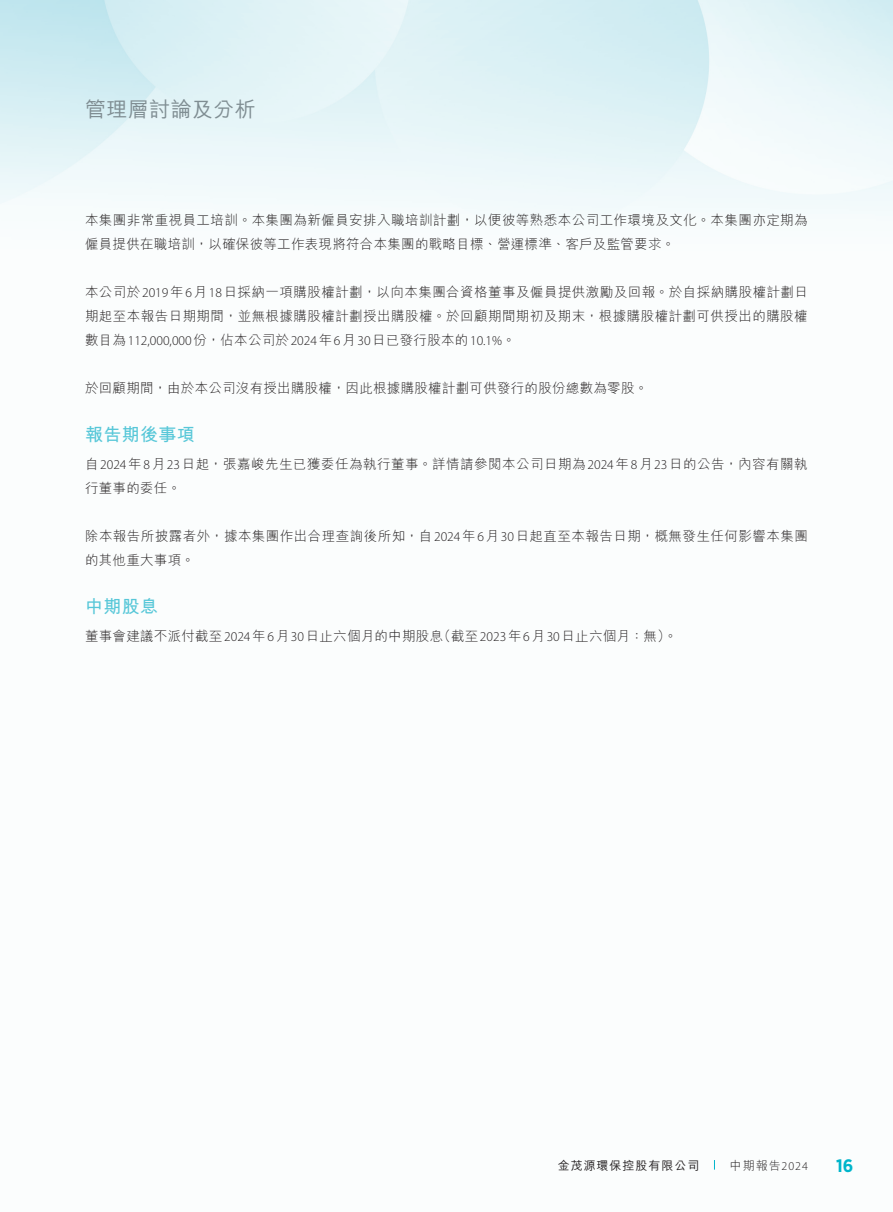
<style>
.page{position:relative;width:893px;height:1212px;background:#fff}
.page>*{position:absolute;margin:0;border:0;box-sizing:border-box;transform-origin:0 0}
.t1{font:500 21px "M Hei HK";letter-spacing:.02em;color:#7f8d92}
._01_H1{font:700 18px "M Hei HK";letter-spacing:.02em;color:#57c7d8}
.t2{font:700 18px "Gotham Narrow";color:#00b5cb}
._00_txt{font:300 13.5px/24px "M Hei HK";letter-spacing:.035em;color:#231f20}
.t3{font:500 12px "M Hei HK";letter-spacing:.08em;color:#231f20}
.t4{font:300 12px "M Hei HK";color:#231f20}
.s1{font-family:"Myriad Pro"}
</style>
<div class="page">
<img style="left:0;top:0;width:893px;height:1170px">
<h1 class="t1" style="left:85px;top:94px;width:172px">管理層討論及分析</h1>
<p class="_00_txt" style="left:85px;top:207px;width:724px">本集團非常重視員工培訓。本集團為新僱員安排入職培訓計劃，以便彼等熟悉本公司工作環境及文化。本集團亦定期為僱員提供在職培訓，以確保彼等工作表現將符合本集團的戰略目標、營運標準、客戶及監管要求。</p>
<p class="_00_txt" style="left:85px;top:279px;width:724px;text-align:justify">本公司於<span class="s1">2019</span>年<span class="s1">6</span>月<span class="s1">18</span>日採納一項購股權計劃，以向本集團合資格董事及僱員提供激勵及回報。於自採納購股權計劃日期起至本報告日期期間，並無根據購股權計劃授出購股權。於回顧期間期初及期末，根據購股權計劃可供授出的購股權數目為<span class="s1">112,000,000</span>份，佔本公司於<span class="s1">2024</span>年<span class="s1">6</span>月<span class="s1">30</span>日已發行股本的<span class="s1">10.1%</span>。</p>
<p class="_00_txt" style="left:85px;top:375px;width:564px">於回顧期間，由於本公司沒有授出購股權，因此根據購股權計劃可供發行的股份總數為零股。</p>
<p class="_01_H1" style="left:85px;top:421px;width:111px">報告期後事項</p>
<p class="_00_txt" style="left:85px;top:452px;width:724px">自<span class="s1">2024</span>年<span class="s1">8</span>月<span class="s1">23</span>日起，張嘉峻先生已獲委任為執行董事。詳情請參閱本公司日期為<span class="s1">2024</span>年<span class="s1">8</span>月<span class="s1">23</span>日的公告，內容有關執行董事的委任。</p>
<p class="_00_txt" style="left:85px;top:524px;width:724px">除本報告所披露者外，據本集團作出合理查詢後所知，自<span class="s1">2024</span>年<span class="s1">6</span>月<span class="s1">30</span>日起直至本報告日期，概無發生任何影響本集團的其他重大事項。</p>
<p class="_01_H1" style="left:85px;top:593px;width:75px">中期股息</p>
<p class="_00_txt" style="left:437px;top:624px;width:241px">（截至<span class="s1">2023</span>年<span class="s1">6</span>月<span class="s1">30</span>日止六個月：無。(</p>
<p class="_00_txt" style="left:85px;top:624px;width:360px">董事會建議不派付截至<span class="s1">2024</span>年<span class="s1">6</span>月<span class="s1">30</span>日止六個月的中期股息</p>
<p class="t3" style="left:558px;top:1156px;width:143px">金茂源環保控股有限公司</p>
<p class="t4" style="left:730px;top:1159px;width:80px">中期報告<span class="s1">2024</span></p>
<h2 class="t2" style="left:836px;top:1154px;width:19px">16</h2>
</div>
